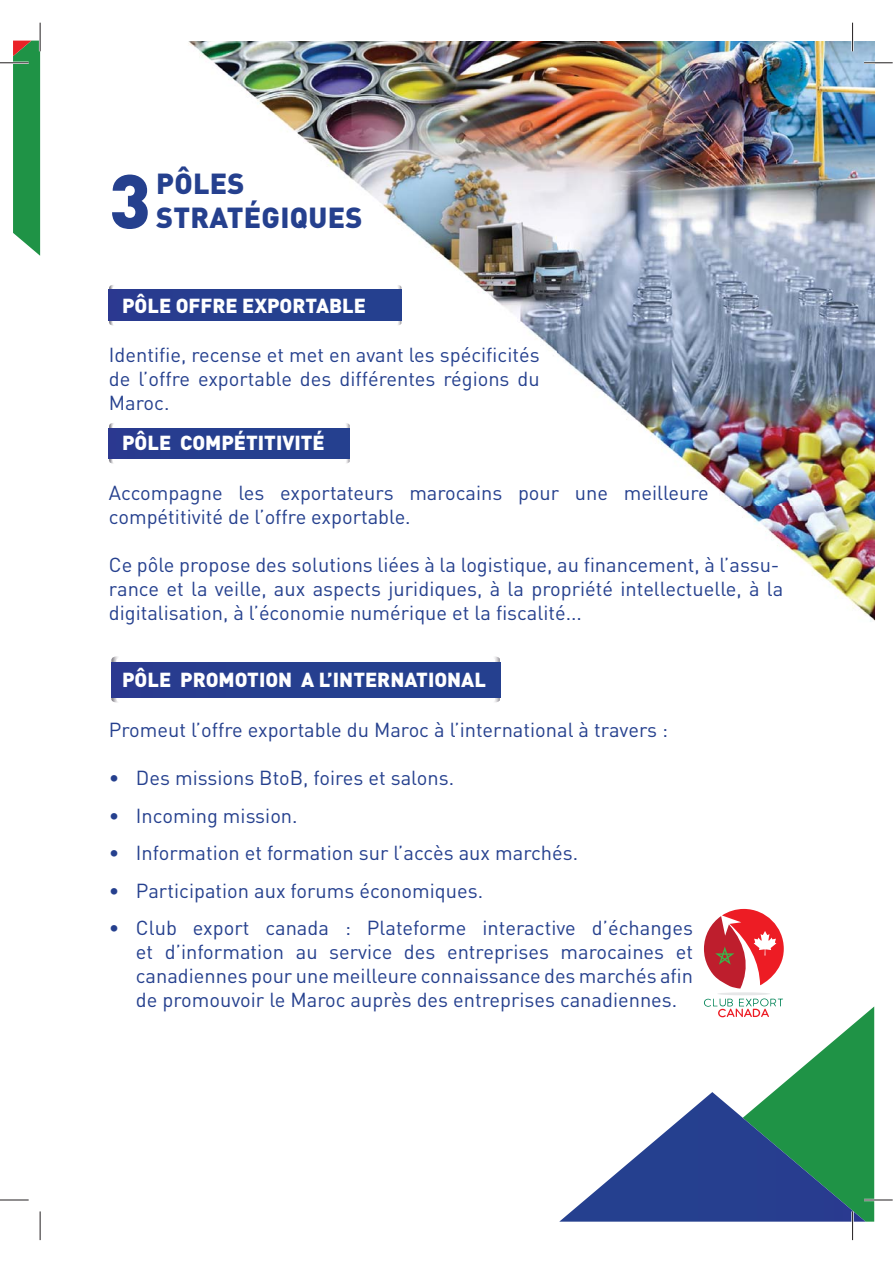
<style>
.page{position:relative;width:893px;height:1263px;background:#fff}
.page>*{position:absolute;margin:0;border:0;box-sizing:border-box;transform-origin:0 0}
.t1{font:900 75.15px "DINOT";color:#25408e}
.t2{font:900 28.65px/34.3px "DINOT";letter-spacing:.01em;color:#25408e}
.t3{font:20.1px/24px "DIN";color:#25408e;text-align:justify}
.t4{font:900 20.1px "DINOT";color:#fff}
</style>
<div class="page">
<img style="left:178px;top:41px;width:696px;height:581px">
<hr style="left:717px;top:992px;width:53px;height:3px;background:#e6e7e8;border-radius:50%">
<svg style="left:704px;top:909px;width:80px;height:80px"></svg>
<svg style="left:108px;top:285px;width:9px;height:41px"></svg>
<svg style="left:393px;top:285px;width:8px;height:41px"></svg>
<div style="left:109px;top:290px;width:292px;height:31px;background:#263f8f"></div>
<svg style="left:108px;top:423px;width:6px;height:41px"></svg>
<svg style="left:341px;top:423px;width:9px;height:41px"></svg>
<div style="left:109px;top:428px;width:241px;height:31px;background:#263f8f"></div>
<svg style="left:111px;top:656px;width:12px;height:47px"></svg>
<svg style="left:488px;top:656px;width:12px;height:47px"></svg>
<div style="left:111px;top:662px;width:389px;height:35px;background:#263f8f"></div>
<hr style="left:864px;top:62px;width:29px;height:2px;background:#fff">
<hr style="left:851px;top:23px;width:3px;height:28px;background:#fff">
<svg style="left:864px;top:63px;width:29px;height:1px"></svg>
<svg style="left:0;top:1200px;width:29px;height:1px"></svg>
<svg style="left:0;top:23px;width:41px;height:233px"></svg>
<svg style="left:40px;top:1211px;width:1px;height:29px"></svg>
<svg style="left:852px;top:23px;width:1px;height:28px"></svg>
<svg style="left:559px;top:998px;width:334px;height:242px"></svg>
<h1 class="t1" style="left:109px;top:150px;width:43px">3</h1>
<h2 class="t2" style="left:156px;top:165px;width:208px">PÔLES<br>STRATÉGIQUES</h2>
<p class="t4" style="left:122px;top:292px;width:245px">PÔLE OFFRE EXPORTABLE</p>
<p class="t3" style="left:109px;top:345px;width:432px">Identifie, recense et met en avant les spécificités de l’offre exportable des différentes régions du Maroc.</p>
<p class="t4" style="left:122px;top:429px;width:204px">PÔLE COMPÉTITIVITÉ</p>
<p class="t3" style="left:109px;top:483px;width:601px">Accompagne les exportateurs marocains pour une meilleure compétitivité de l’offre exportable.</p>
<p class="t3" style="left:109px;top:555px;width:676px;text-align:left">Ce pôle propose des solutions liées à la logistique, au financement, à l’assu&shy;rance et la veille, aux aspects juridiques, à la propriété intellectuelle, à la digitalisation, à l’économie numérique et la fiscalité...</p>
<p class="t4" style="left:122px;top:666px;width:365px">PÔLE PROMOTION A L’INTERNATIONAL</p>
<p class="t3" style="left:109px;top:720px;width:561px">Promeut l’offre exportable du Maroc à l’international à travers :</p>
<p class="t3" style="left:109px;top:768px;width:347px">• Des missions BtoB, foires et salons.</p>
<p class="t3" style="left:109px;top:806px;width:190px">• Incoming mission.</p>
<p class="t3" style="left:109px;top:843px;width:471px">• Information et formation sur l’accès aux marchés.</p>
<p class="t3" style="left:109px;top:881px;width:376px">• Participation aux forums économiques.</p>
<p class="t3" style="left:136px;top:918px;width:559px;text-indent:-27px">• Club export canada : Plateforme interactive d’échanges et d’information au service des entreprises marocaines et canadiennes pour une meilleure connaissance des marchés afin de promouvoir le Maroc auprès des entreprises canadiennes.</p>
</div>
